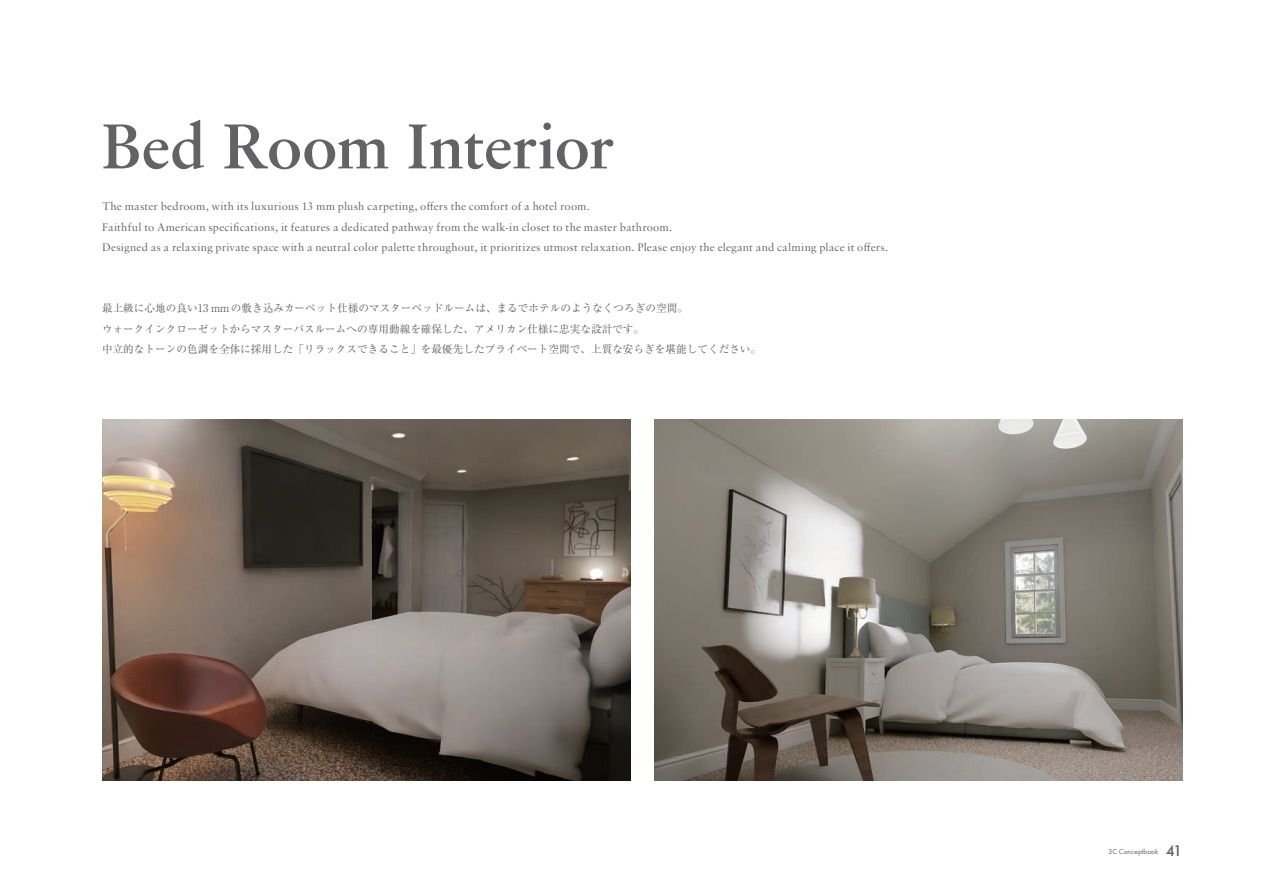
<style>
.page{position:relative;width:1263px;height:893px;background:#fff}
.page>*{position:absolute;margin:0;border:0;box-sizing:border-box;transform-origin:0 0}
.t1{font:600 67.5px "Sabon MT Pro";letter-spacing:-.01em;color:#636366}
.t2{font:11.7px/20.4px "Sabon MT Pro";letter-spacing:.01em;color:#636366}
.t3{font:10.65px/20.4px "Ryumin Pro";color:#636366}
.t4{font:7.5px "Futura PT";color:#636366}
.s1{font-weight:500;font-size:15.9px}
</style>
<div class="page">
<img style="left:102px;top:419px;width:528px;height:361px">
<img style="left:654px;top:419px;width:528px;height:361px">
<h1 class="t1" style="left:102px;top:102px;width:514px">Bed Room Interior</h1>
<p class="t2" style="left:102px;top:196px;width:788px">The master bedroom, with its luxurious 13 mm plush carpeting, offers the comfort of a hotel room.<br>Faithful to American specifications, it features a dedicated pathway from the walk-in closet to the master bathroom.<br>Designed as a relaxing private space with a neutral color palette throughout, it prioritizes utmost relaxation. Please enjoy the elegant and calming place it offers.</p>
<p class="t3" style="left:102px;top:297px;width:661px">最上級に心地の良い13 mmの敷き込みカーペット仕様のマスターベッドルームは、まるでホテルのようなくつろぎの空間。<br>ウォークインクローゼットからマスターバスルームへの専用動線を確保した、アメリカン仕様に忠実な設計です。<br>中立的なトーンの色調を全体に採用した「リラックスできること」を最優先したプライベート空間で、上質な安らぎを堪能してください。</p>
<p class="t4" style="left:1108px;top:847px;width:76px">3C Conceptbook <span class="s1">41</span></p>
</div>
